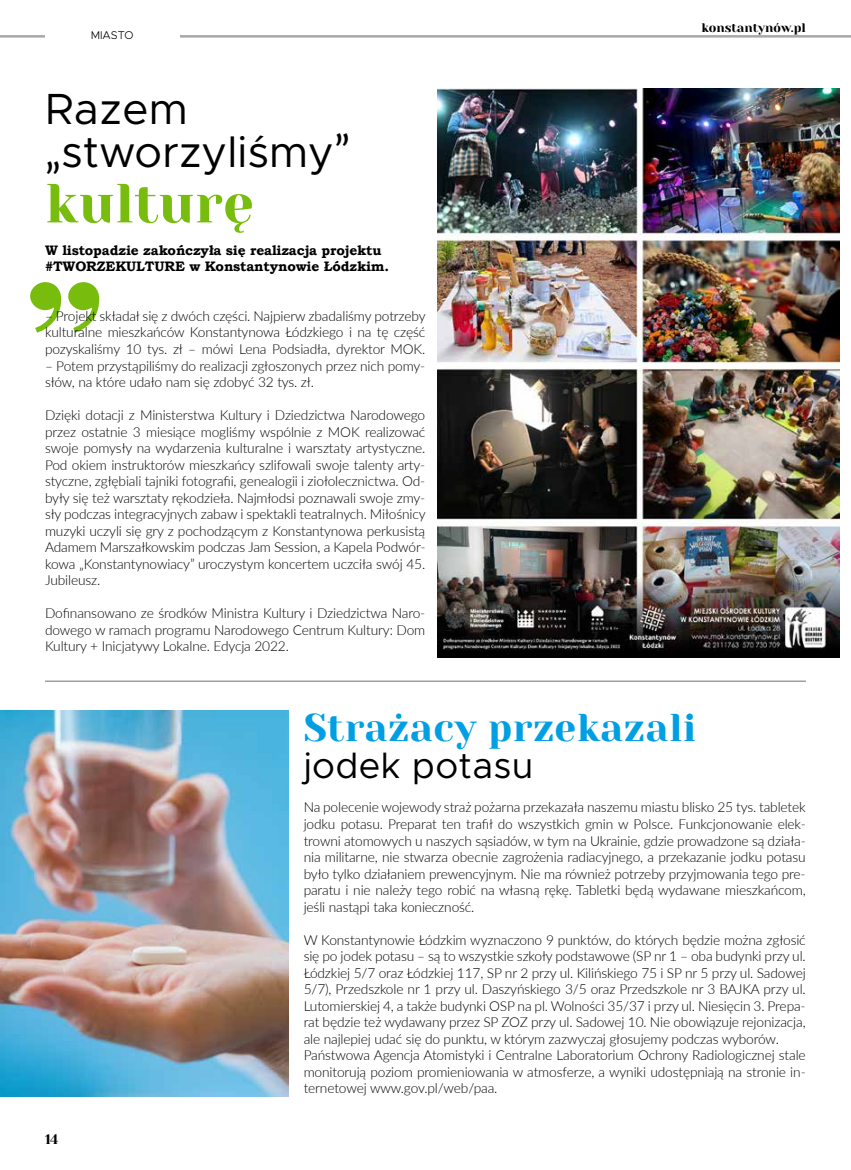
<style>
.page{position:relative;width:851px;height:1170px;background:#fff}
.page>*{position:absolute;margin:0;border:0;box-sizing:border-box;transform-origin:0 0}
.t1{font:55px "Yeseva One";letter-spacing:.01em;color:#78bd0d}
.t2{font:43.75px/43.8px "Metropolis";color:#000}
.t3{font:38.75px "Yeseva One";letter-spacing:.01em;color:#009fe3}
.t4{font:36.25px "Metropolis";letter-spacing:.01em;color:#000}
.t5{font:300 13.75px/16.5px "Lato";letter-spacing:-.01em;color:#000;text-align:justify}
.t6{font:700 13.75px/16.5px "Bookman Old Style";letter-spacing:-.01em;color:#000}
.t7{font:13.75px "Yeseva One";color:#000}
.t8{font:12.5px "Yeseva One";color:#000}
.t9{font:300 11.25px "Metropolis";color:#000}
.s1{font-family:"Lato"}
</style>
<div class="page">
<hr style="left:0;top:35px;width:850px;height:3px;background:#a8a8a7">
<div style="left:45px;top:30px;width:134px;height:11px;background:#fff"></div>
<img style="left:437px;top:89px;width:402px;height:568px">
<svg style="left:30px;top:282px;width:69px;height:50px"></svg>
<hr style="left:45px;top:680px;width:760px;height:1px;background:#000">
<img style="left:0;top:710px;width:288px;height:386px">
<p class="t9" style="left:91px;top:28px;width:44px">MIASTO</p>
<h2 class="t2" style="left:45px;top:87px;width:306px">Razem <span class="s1">„</span>stworzyliśmy<span class="s1">”</span></h2>
<h1 class="t1" style="left:45px;top:171px;width:210px">kulturę</h1>
<p class="t6" style="left:45px;top:242px;width:345px">W listopadzie zakończyła się realizacja projektu #TWORZEKULTURE w Konstantynowie Łódzkim.</p>
<p class="t5" style="left:45px;top:307px;width:382px">– Projekt składał się z dwóch części. Najpierw zbadaliśmy potrzeby kulturalne mieszkańców Konstantynowa Łódzkiego i na tę część pozyskaliśmy 10 tys. zł – mówi Lena Podsiadła, dyrektor MOK.</p>
<p class="t5" style="left:45px;top:357px;width:382px">– Potem przystąpiliśmy do realizacji zgłoszonych przez nich pomy&shy;słów, na które udało nam się zdobyć 32 tys. zł.</p>
<p class="t5" style="left:45px;top:406px;width:382px">Dzięki dotacji z Ministerstwa Kultury i Dziedzictwa Narodowego przez ostatnie 3 miesiące mogliśmy wspólnie z MOK realizować swoje pomysły na wydarzenia kulturalne i warsztaty artystyczne.<br>Pod okiem instruktorów mieszkańcy szlifowali swoje talenty arty&shy;styczne, zgłębiali tajniki fotografii, genealogii i ziołolecznictwa. Od&shy;były się też warsztaty rękodzieła. Najmłodsi poznawali swoje zmy&shy;sły podczas integracyjnych zabaw i spektakli teatralnych. Miłośnicy muzyki uczyli się gry z pochodzącym z Konstantynowa perkusistą Adamem Marszałkowskim podczas Jam Session, a Kapela Podwór&shy;kowa „Konstantynowiacy” uroczystym koncertem uczciła swój 45.<br>Jubileusz.</p>
<p class="t5" style="left:45px;top:604px;width:382px">Dofinansowano ze środków Ministra Kultury i Dziedzictwa Naro&shy;dowego w ramach programu Narodowego Centrum Kultury: Dom Kultury + Inicjatywy Lokalne. Edycja 2022.</p>
<p class="t8" style="left:701px;top:20px;width:106px">konstantynów.pl</p>
<h3 class="t3" style="left:303px;top:704px;width:393px">Strażacy przekazali</h3>
<h3 class="t4" style="left:303px;top:743px;width:231px">jodek potasu</h3>
<p class="t7" style="left:45px;top:1130px;width:15px">14</p>
<p class="t5" style="left:303px;top:798px;width:503px">Na polecenie wojewody straż pożarna przekazała naszemu miastu blisko 25 tys. tabletek jodku potasu. Preparat ten trafił do wszystkich gmin w Polsce. Funkcjonowanie elek&shy;trowni atomowych u naszych sąsiadów, w tym na Ukrainie, gdzie prowadzone są działa&shy;nia militarne, nie stwarza obecnie zagrożenia radiacyjnego, a przekazanie jodku potasu było tylko działaniem prewencyjnym. Nie ma również potrzeby przyjmowania tego pre&shy;paratu i nie należy tego robić na własną rękę. Tabletki będą wydawane mieszkańcom, jeśli nastąpi taka konieczność.</p>
<p class="t5" style="left:303px;top:930px;width:503px;text-align:left">W Konstantynowie Łódzkim wyznaczono 9 punktów, do których będzie można zgłosić się po jodek potasu – są to wszystkie szkoły podstawowe (SP nr 1 – oba budynki przy ul.<br>Łódzkiej 5/7 oraz Łódzkiej 117, SP nr 2 przy ul. Kilińskiego 75 i SP nr 5 przy ul. Sadowej 5/7), Przedszkole nr 1 przy ul. Daszyńskiego 3/5 oraz Przedszkole nr 3 BAJKA przy ul.<br>Lutomierskiej 4, a także budynki OSP na pl. Wolności 35/37 i przy ul. Niesięcin 3. Prepa&shy;rat będzie też wydawany przez SP ZOZ przy ul. Sadowej 10. Nie obowiązuje rejonizacja, ale najlepiej udać się do punktu, w którym zazwyczaj głosujemy podczas wyborów.<br>Państwowa Agencja Atomistyki i Centralne Laboratorium Ochrony Radiologicznej stale monitorują poziom promieniowania w atmosferze, a wyniki udostępniają na stronie in&shy;ternetowej www.gov.pl/web/paa.</p>
</div>
